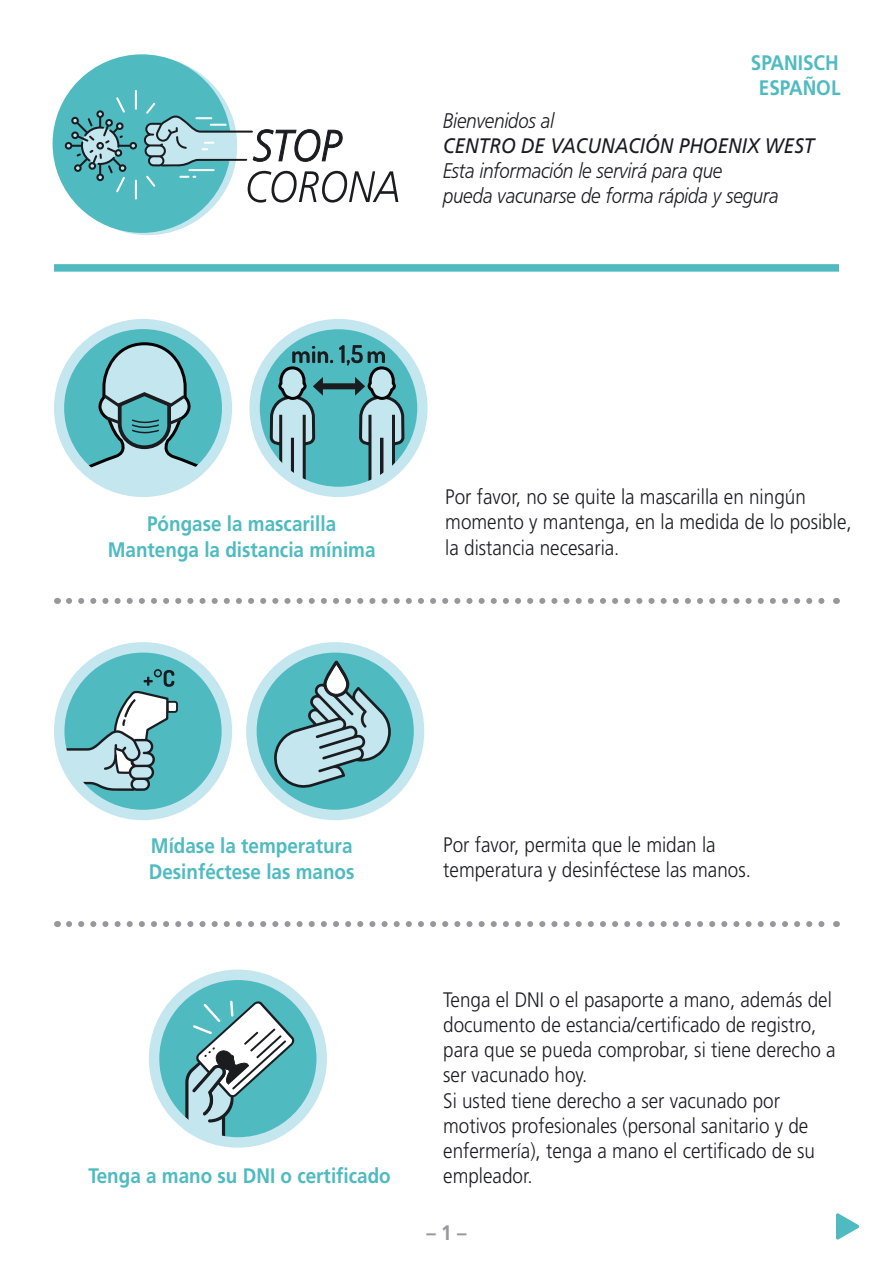
<style>
.page{position:relative;width:893px;height:1263px;background:#fff}
.page>*{position:absolute;margin:0;border:0;box-sizing:border-box;transform-origin:0 0}
.t1{font:300 21px/25.2px "Frutiger LT";color:#1b1c20;scale:.9 1}
.t2{font:700 21px/25.2px "Frutiger LT";color:#4fbbc0;text-align:center;scale:.9 1}
.t3{font:italic 300 21px/25.2px "Frutiger BQ";color:#1b1c20;scale:.9 1}
.t4{font:italic 21px "Frutiger LT Com";color:#1b1c20;scale:.9 1}
.t5{font:700 21px "Frutiger LT";color:#98989c;scale:.9 1}
</style>
<div class="page">
<div style="left:53px;top:54px;width:178px;height:179px;background:#4fbbc0;border-radius:50%"></div>
<hr style="left:135px;top:90px;width:2px;height:20px;background:#fff">
<hr style="left:135px;top:180px;width:2px;height:20px;background:#fff">
<svg style="left:65px;top:97px;width:72px;height:95px"></svg>
<svg style="left:144px;top:103px;width:254px;height:100px"></svg>
<div style="left:54px;top:264px;width:785px;height:8px;background:#4fbbc0"></div>
<svg style="left:69px;top:598px;width:756px;height:6px"></svg>
<svg style="left:69px;top:921px;width:756px;height:6px"></svg>
<svg style="left:59px;top:324px;width:168px;height:168px"></svg>
<svg style="left:59px;top:341px;width:168px;height:151px;background:#8ac4ca"></svg>
<div style="left:54px;top:319px;width:178px;height:178px;border:10px solid #c4e6ef;border-radius:50%"></div>
<svg style="left:255px;top:324px;width:167px;height:168px"></svg>
<div style="left:249px;top:319px;width:179px;height:178px;border:10px solid #c4e6ef;border-radius:50%"></div>
<svg style="left:268px;top:324px;width:138px;height:168px;background:#7bb8be"></svg>
<svg style="left:247px;top:645px;width:172px;height:172px;background:#72c7ce"></svg>
<div style="left:246px;top:642px;width:178px;height:178px;border:10px solid #c4e6ef;border-radius:50%"></div>
<svg style="left:274px;top:661px;width:118px;height:130px;background:#7ab8be"></svg>
<svg style="left:59px;top:647px;width:168px;height:168px;background:#62c2c7"></svg>
<div style="left:54px;top:642px;width:178px;height:178px;border:10px solid #c4e6ef;border-radius:50%"></div>
<svg style="left:59px;top:669px;width:120px;height:122px;background:#85c1c6"></svg>
<svg style="left:154px;top:975px;width:168px;height:167px;background:#67c4c9"></svg>
<svg style="left:185px;top:1000px;width:110px;height:137px"></svg>
<div style="left:149px;top:969px;width:178px;height:179px;border:10px solid #c4e6ef;border-radius:50%"></div>
<svg style="left:836px;top:1213px;width:24px;height:27px"></svg>
<p class="t2" style="left:751px;top:50px;width:101px">SPANISCH<br>ESPAÑOL</p>
<p class="t3" style="left:443px;top:108px;width:124px">Bienvenidos al</p>
<p class="t4" style="left:443px;top:133px;width:414px">CENTRO DE VACUNACIÓN PHOENIX WEST</p>
<p class="t3" style="left:443px;top:158px;width:374px">Esta información le servirá para que<br>pueda vacunarse de forma rápida y segura</p>
<p class="t2" style="left:108px;top:512px;width:299px">Póngase la mascarilla<br>Mantenga la distancia mínima</p>
<p class="t1" style="left:445px;top:485px;width:453px">Por favor, no se quite la mascarilla en ningún momento y mantenga, en la medida de lo posible, la distancia necesaria.</p>
<p class="t2" style="left:149px;top:834px;width:230px;text-align:left">Mídase la temperatura<br>Desinféctese las manos</p>
<p class="t1" style="left:443px;top:832px;width:343px">Por favor, permita que le midan la temperatura y desinféctese las manos.</p>
<p class="t1" style="left:443px;top:987px;width:438px">Tenga el DNI o el pasaporte a mano, además del documento de estancia/certificado de registro, para que se pueda comprobar, si tiene derecho a ser vacunado hoy.<br>Si usted tiene derecho a ser vacunado por motivos profesionales (personal sanitario y de enfermería), tenga a mano el certificado de su</p>
<p class="t2" style="left:88px;top:1163px;width:338px">Tenga a mano su DNI o certificado</p>
<p class="t1" style="left:443px;top:1163px;width:101px">empleador.</p>
<p class="t5" style="left:426px;top:1220px;width:46px">– 1 –</p>
</div>
